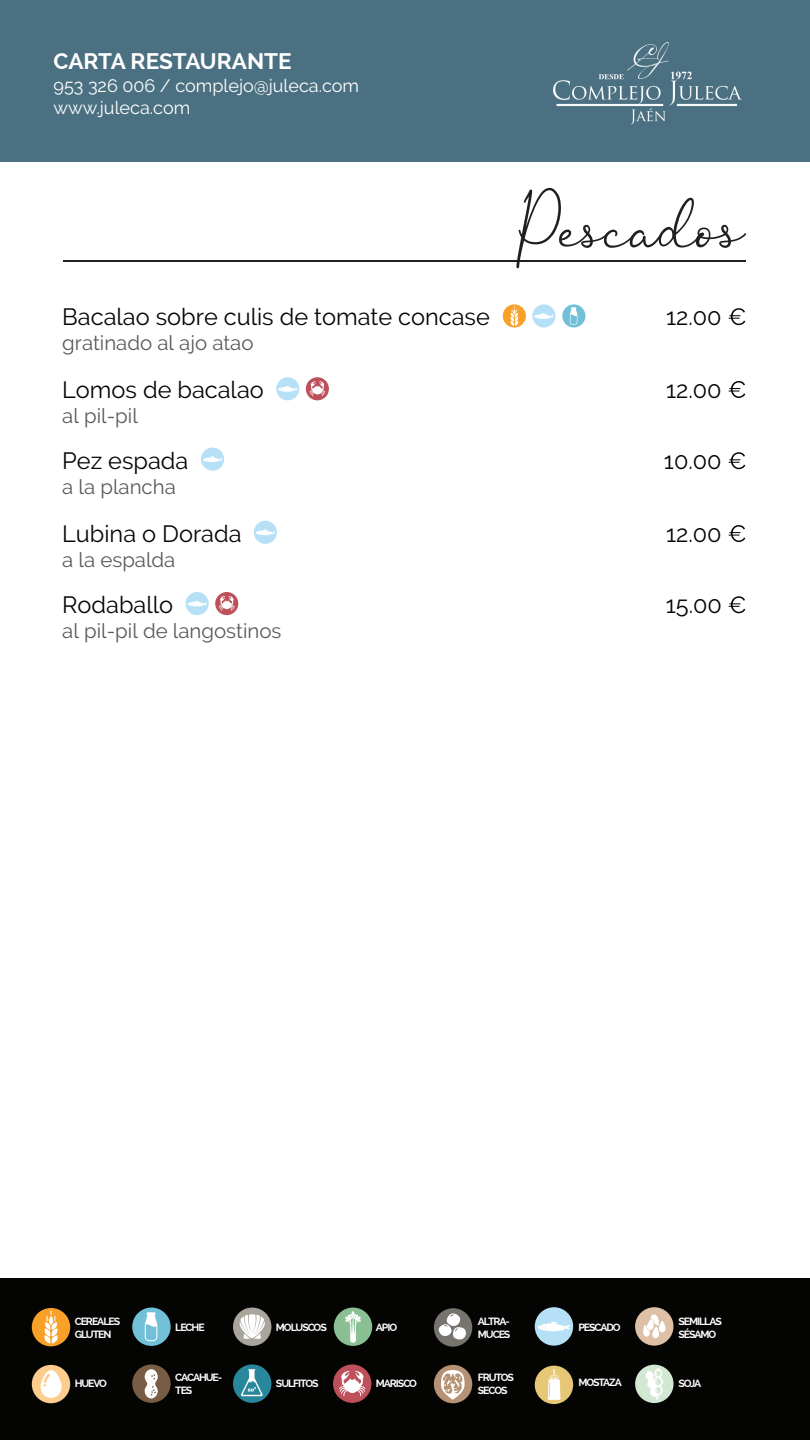
<style>
.page{position:relative;width:810px;height:1440px;background:#fff}
.page>*{position:absolute;margin:0;border:0;box-sizing:border-box;transform-origin:0 0}
.t1{font:54px "Ortisan Signature";color:#231f20}
.t2{font:23.55px "Raleway";color:#050504}
.t3{font:700 22.5px "Raleway";letter-spacing:-.005em;color:#fff}
.t4{font:20.4px "Raleway";color:#595a5a}
.t5{font:18px/22.5px "Raleway";color:#fff}
.t6{font:700 10.5px/12.6px "Raleway";letter-spacing:-.1em;color:#fff}
</style>
<div class="page">
<div style="left:0;top:0;width:810px;height:161px;background:#4b7081"></div>
<div style="left:0;top:1279px;width:810px;height:161px;background:#040503"></div>
<img style="left:554px;top:43px;width:188px;height:81px">
<div style="left:635px;top:1307px;width:38px;height:39px;background:#ddc0a6;border-radius:50%"></div>
<svg style="left:643px;top:1314px;width:23px;height:24px"></svg>
<div style="left:434px;top:1308px;width:38px;height:39px;background:#77736d;border-radius:50%"></div>
<svg style="left:439px;top:1313px;width:27px;height:27px"></svg>
<div style="left:535px;top:1366px;width:38px;height:38px;background:#e6c776;border-radius:50%"></div>
<svg style="left:548px;top:1370px;width:13px;height:30px"></svg>
<div style="left:132px;top:1364px;width:39px;height:39px;background:#785c43;border-radius:50%"></div>
<svg style="left:145px;top:1369px;width:13px;height:30px"></svg>
<div style="left:333px;top:1364px;width:38px;height:39px;background:#bd505b;border-radius:50%"></div>
<svg style="left:339px;top:1371px;width:27px;height:25px"></svg>
<div style="left:334px;top:1308px;width:38px;height:38px;background:#8abf94;border-radius:50%"></div>
<svg style="left:345px;top:1311px;width:16px;height:32px"></svg>
<div style="left:535px;top:1307px;width:38px;height:39px;background:#b5e0f6;border-radius:50%"></div>
<svg style="left:538px;top:1322px;width:32px;height:9px"></svg>
<div style="left:233px;top:1364px;width:38px;height:39px;background:#29879b;border-radius:50%"></div>
<svg style="left:241px;top:1369px;width:22px;height:27px"></svg>
<div style="left:32px;top:1308px;width:38px;height:38px;background:#f9a028;border-radius:50%"></div>
<svg style="left:44px;top:1311px;width:14px;height:33px"></svg>
<div style="left:132px;top:1308px;width:39px;height:38px;background:#71c0d8;border-radius:50%"></div>
<svg style="left:145px;top:1312px;width:12px;height:29px"></svg>
<div style="left:635px;top:1365px;width:39px;height:38px;background:#d3e8d2;border-radius:50%"></div>
<svg style="left:645px;top:1368px;width:18px;height:32px"></svg>
<div style="left:434px;top:1365px;width:38px;height:38px;background:#b59273;border-radius:50%"></div>
<svg style="left:441px;top:1370px;width:24px;height:30px"></svg>
<div style="left:32px;top:1365px;width:38px;height:38px;background:#fccd8d;border-radius:50%"></div>
<svg style="left:41px;top:1370px;width:21px;height:28px"></svg>
<div style="left:233px;top:1308px;width:38px;height:38px;background:#a9a59c;border-radius:50%"></div>
<svg style="left:240px;top:1314px;width:25px;height:25px"></svg>
<svg style="left:503px;top:304px;width:23px;height:24px"></svg>
<svg style="left:509px;top:306px;width:11px;height:20px"></svg>
<svg style="left:562px;top:304px;width:23px;height:24px"></svg>
<svg style="left:570px;top:307px;width:7px;height:18px"></svg>
<div style="left:532px;top:304px;width:23px;height:24px;background:#b5e0f6;border-radius:50%"></div>
<svg style="left:534px;top:313px;width:20px;height:6px"></svg>
<hr style="left:63px;top:261px;width:683px;height:1px;background:#231f20">
<svg style="left:728px;top:308px;width:17px;height:17px"></svg>
<svg style="left:728px;top:381px;width:17px;height:17px"></svg>
<svg style="left:728px;top:452px;width:17px;height:17px"></svg>
<svg style="left:728px;top:525px;width:17px;height:17px"></svg>
<svg style="left:728px;top:596px;width:17px;height:17px"></svg>
<div style="left:306px;top:377px;width:23px;height:23px;background:#bd505b;border-radius:50%"></div>
<svg style="left:309px;top:381px;width:16px;height:15px"></svg>
<div style="left:276px;top:377px;width:23px;height:23px;background:#b5e0f6;border-radius:50%"></div>
<svg style="left:278px;top:386px;width:20px;height:6px"></svg>
<div style="left:201px;top:448px;width:23px;height:23px;background:#b5e0f6;border-radius:50%"></div>
<svg style="left:203px;top:456px;width:19px;height:6px"></svg>
<div style="left:215px;top:592px;width:23px;height:23px;background:#bd505b;border-radius:50%"></div>
<svg style="left:219px;top:596px;width:16px;height:15px"></svg>
<div style="left:186px;top:592px;width:23px;height:23px;background:#b5e0f6;border-radius:50%"></div>
<svg style="left:187px;top:601px;width:20px;height:5px"></svg>
<div style="left:254px;top:521px;width:23px;height:23px;background:#b5e0f6;border-radius:50%"></div>
<svg style="left:255px;top:529px;width:20px;height:6px"></svg>
<h3 class="t3" style="left:53px;top:48px;width:240px">CARTA RESTAURANTE</h3>
<h3 class="t5" style="left:53px;top:74px;width:307px">953 326 006 / complejo@juleca.com www.juleca.com</h3>
<h2 class="t2" style="left:62px;top:303px;width:429px">Bacalao sobre culis de tomate concase</h2>
<h3 class="t4" style="left:62px;top:331px;width:193px">gratinado al ajo atao</h3>
<h2 class="t2" style="left:62px;top:376px;width:203px">Lomos de bacalao</h2>
<h3 class="t4" style="left:62px;top:404px;width:77px">al pil-pil</h3>
<h2 class="t2" style="left:62px;top:447px;width:128px">Pez espada</h2>
<h3 class="t4" style="left:62px;top:475px;width:115px">a la plancha</h3>
<h2 class="t2" style="left:62px;top:520px;width:181px">Lubina o Dorada</h2>
<h3 class="t4" style="left:62px;top:548px;width:115px">a la espalda</h3>
<h1 class="t1" style="left:515px;top:197px;width:231px">Pescados</h1>
<h2 class="t2" style="left:666px;top:303px;width:57px">12.00</h2>
<h2 class="t2" style="left:666px;top:376px;width:57px">12.00</h2>
<h2 class="t2" style="left:664px;top:447px;width:59px">10.00</h2>
<h2 class="t2" style="left:666px;top:520px;width:57px">12.00</h2>
<h2 class="t2" style="left:62px;top:591px;width:112px">Rodaballo</h2>
<h2 class="t2" style="left:666px;top:591px;width:58px">15.00</h2>
<h3 class="t4" style="left:62px;top:619px;width:221px">al pil-pil de langostinos</h3>
<p class="t6" style="left:75px;top:1315px;width:47px">CEREALES<br>GLUTEN</p>
<p class="t6" style="left:175px;top:1321px;width:31px">LECHE</p>
<p class="t6" style="left:276px;top:1321px;width:52px">MOLUSCOS</p>
<p class="t6" style="left:376px;top:1321px;width:23px">APIO</p>
<p class="t6" style="left:478px;top:1315px;width:34px">ALTRA-<br>MUCES</p>
<p class="t6" style="left:578px;top:1320px;width:44px">PESCADO</p>
<p class="t6" style="left:679px;top:1315px;width:45px">SEMILLAS<br>SÉSAMO</p>
<p class="t6" style="left:75px;top:1377px;width:34px">HUEVO</p>
<p class="t6" style="left:175px;top:1371px;width:49px">CACAHUE-<br>TES</p>
<p class="t6" style="left:276px;top:1377px;width:44px">SULFITOS</p>
<p class="t6" style="left:376px;top:1377px;width:43px">MARISCO</p>
<p class="t6" style="left:478px;top:1371px;width:38px">FRUTOS<br>SECOS</p>
<p class="t6" style="left:578px;top:1376px;width:45px">MOSTAZA</p>
<p class="t6" style="left:679px;top:1377px;width:24px">SOJA</p>
</div>
